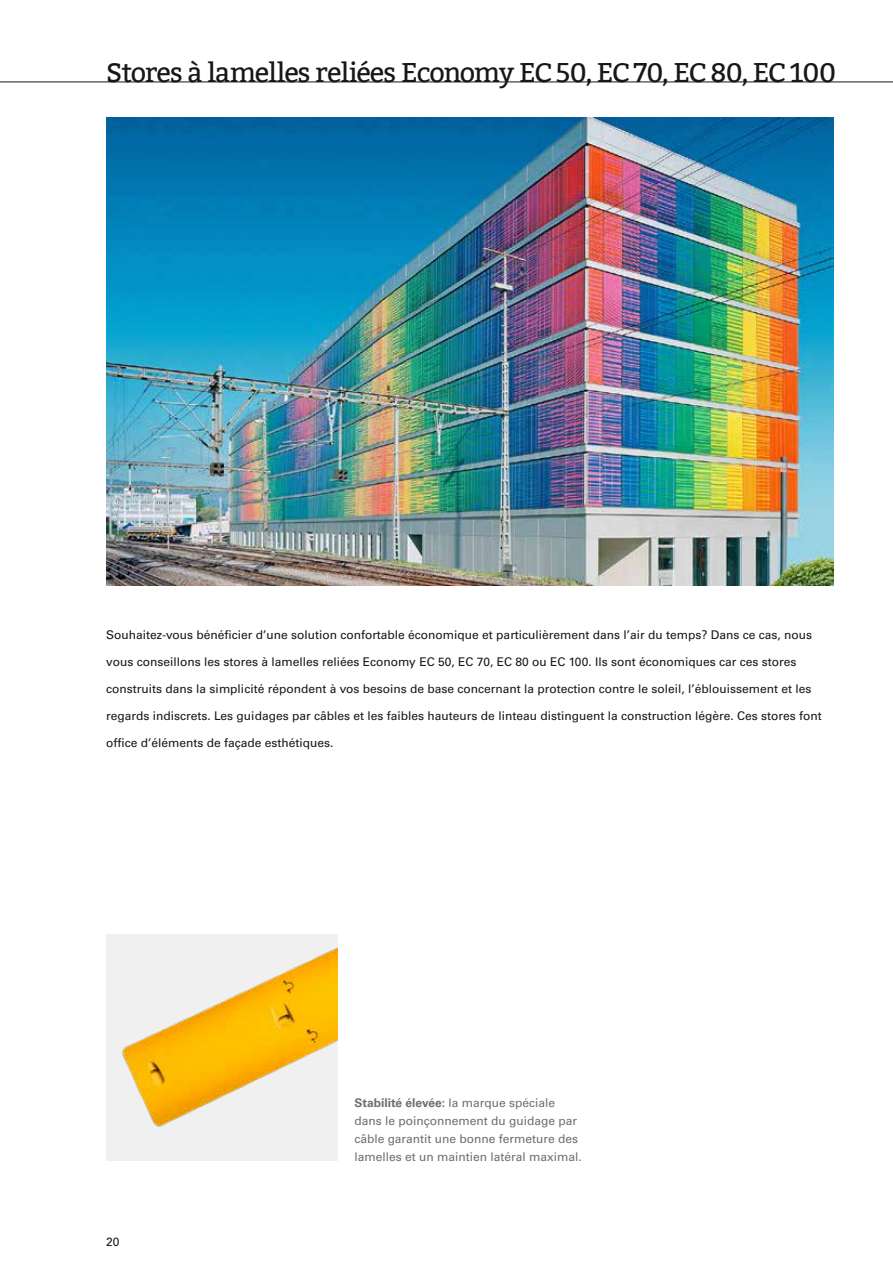
<style>
.page{position:relative;width:893px;height:1263px;background:#fff}
.page>*{position:absolute;margin:0;border:0;box-sizing:border-box;transform-origin:0 0}
.t1{font:27px "Bitter";letter-spacing:-.04em;color:#181716}
.t2{font:12px "Univers LT Std";color:#181716}
.t3{font:12px/18px "Univers LT Std";color:#6e6e6e}
.s1{font-weight:700}
</style>
<div class="page">
<img style="left:106px;top:118px;width:727px;height:467px">
<img style="left:106px;top:935px;width:231px;height:226px">
<hr style="left:0;top:82px;width:893px;height:1px;background:#181716">
<h1 class="t1" style="left:106px;top:57px;width:731px">Stores à lamelles reliées Economy EC 50, EC 70, EC 80, EC 100</h1>
<p class="t2" style="left:106px;top:628px;width:707px">Souhaitez-vous bénéficier d’une solution confortable économique et particulièrement dans l’air du temps? Dans ce cas, nous</p>
<p class="t2" style="left:106px;top:655px;width:692px">vous conseillons les stores à lamelles reliées Economy EC 50, EC 70, EC 80 ou EC 100. Ils sont économiques car ces stores</p>
<p class="t2" style="left:106px;top:682px;width:707px">construits dans la simplicité répondent à vos besoins de base concernant la protection contre le soleil, l’éblouissement et les</p>
<p class="t2" style="left:106px;top:709px;width:717px">regards indiscrets. Les guidages par câbles et les faibles hauteurs de linteau distinguent la construction légère. Ces stores font</p>
<p class="t2" style="left:106px;top:736px;width:229px">office d’éléments de façade esthétiques.</p>
<p class="t2" style="left:106px;top:1235px;width:15px">20</p>
<p class="t3" style="left:354px;top:1094px;width:229px"><span class="s1">Stabilité élevée:</span> la marque spéciale dans le poinçonnement du guidage par câble garantit une bonne fermeture des lamelles et un maintien latéral maximal.</p>
</div>
